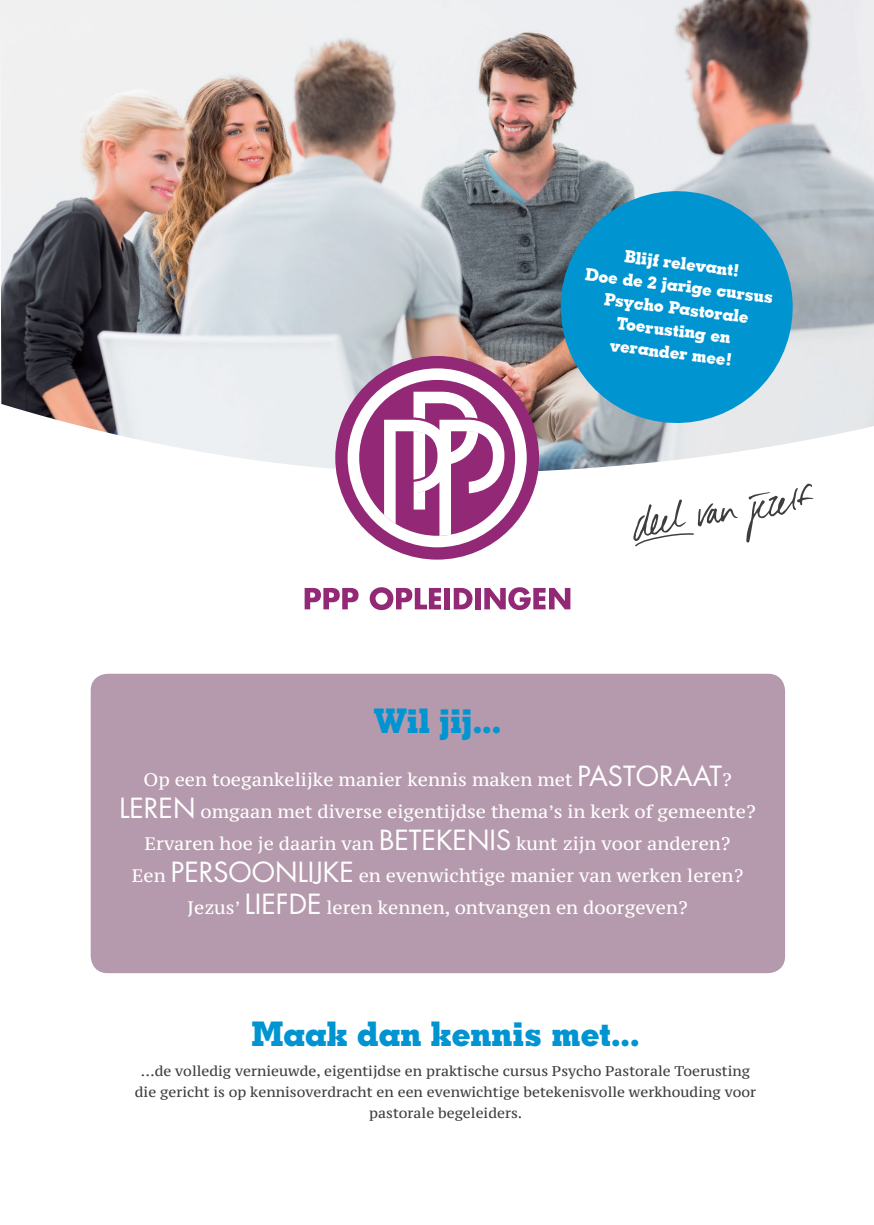
<style>
.page{position:relative;width:874px;height:1225px;background:#fff}
.page>*{position:absolute;margin:0;border:0;box-sizing:border-box;transform-origin:0 0}
.t1{font:700 34px "Geometric Slab 703 BT Xtra";color:#0094d1}
.t2{font:18px/32px "PT Serif Caption";color:#fff;text-align:center}
.t3{font:700 17.2px/22.4px "Geometric Slab 703 BT Xtra";color:#fff;text-align:center}
.t4{font:14px/21px "PT Serif Caption";color:#3e3e3f;text-align:center}
.s1{font-family:"Futura LT";font-size:27px}
</style>
<div class="page">
<img style="left:0;top:0;width:873px;height:473px">
<svg style="left:304px;top:588px;width:54px;height:21px"></svg>
<svg style="left:369px;top:587px;width:72px;height:23px"></svg>
<div style="left:444px;top:588px;width:6px;height:21px;background:#932877"></div>
<svg style="left:453px;top:588px;width:19px;height:21px"></svg>
<div style="left:475px;top:588px;width:5px;height:21px;background:#932877"></div>
<svg style="left:484px;top:587px;width:86px;height:23px"></svg>
<div style="left:335px;top:356px;width:203px;height:203px;background:#932877;border-radius:50%"></div>
<svg style="left:347px;top:368px;width:179px;height:179px"></svg>
<svg style="left:746px;top:483px;width:67px;height:59px"></svg>
<svg style="left:633px;top:499px;width:104px;height:48px"></svg>
<div style="left:91px;top:674px;width:693px;height:299px;background:#b599ad;border-radius:17px"></div>
<svg style="left:548px;top:179px;width:256px;height:256px;background:#3b9bc3"></svg>
<p class="t3" style="left:589px;top:241px;width:190px;rotate:7deg">Blijf relevant!<br>Doe de 2 jarige cursus<br>Psycho Pastorale<br>Toerusting en verander mee!</p>
<h1 class="t1" style="left:374px;top:700px;width:129px">Wil jij...</h1>
<p class="t2" style="left:119px;top:764px;width:637px">Op een toegankelijke manier kennis maken met <span class="s1">PASTORAAT</span>?<br><span class="s1">LEREN</span> omgaan met diverse eigentijdse thema’s in kerk of gemeente?<br>Ervaren hoe je daarin van <span class="s1">BETEKENIS</span> kunt zijn voor anderen?<br>Een <span class="s1">PERSOONLIJKE</span> en evenwichtige manier van werken leren?<br>Jezus’ <span class="s1">LIEFDE</span> leren kennen, ontvangen en doorgeven?</p>
<h1 class="t1" style="left:251px;top:1013px;width:389px">Maak dan kennis met...</h1>
<p class="t4" style="left:135px;top:1060px;width:622px">…de volledig vernieuwde, eigentijdse en praktische cursus Psycho Pastorale Toerusting die gericht is op kennisoverdracht en een evenwichtige betekenisvolle werkhouding voor pastorale begeleiders.</p>
</div>
